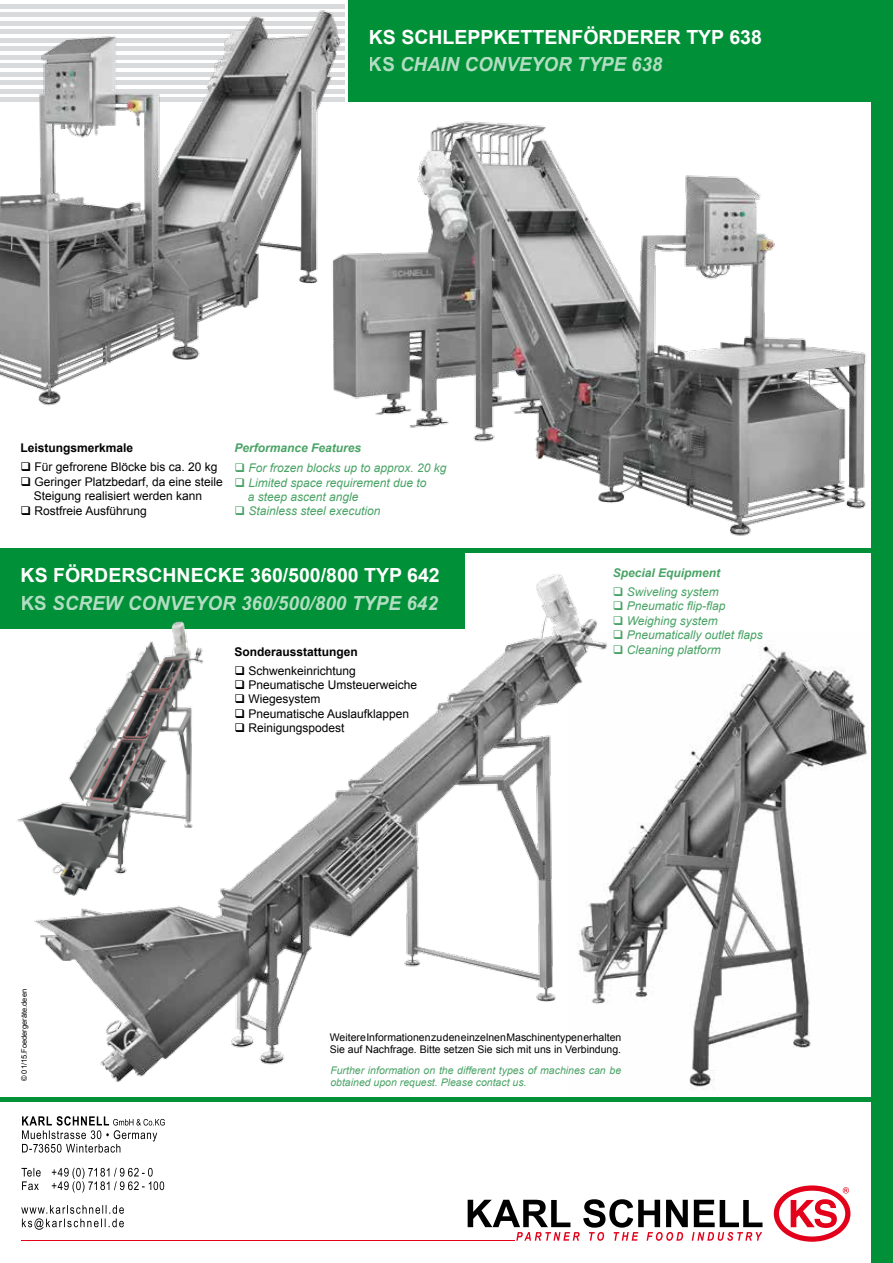
<style>
.page{position:relative;width:893px;height:1263px;background:#fff}
.page>*{position:absolute;margin:0;border:0;box-sizing:border-box;transform-origin:0 0}
.t1{font:700 19.5px/27.2px "Arial";color:#fff}
.t2{font:italic 700 19.5px "Arial";color:#fff;scale:.96 1}
.t3{font:12px/14.4px "Arial";color:#000}
.t4{font:italic 12px/14.4px "Arial";color:#49a365}
.t5{font:700 12px "Arial";color:#000}
.t6{font:italic 700 12px "Arial";color:#49a365}
.t7{font:10.5px/12px "Arial";color:#000}
.t8{font:italic 10.5px/12px "Arial";color:#49a365}
.t9{font:7.5px "Arial";color:#000}
.s1{font-style:normal}
.s2{font-style:italic}
</style>
<div class="page">
<img style="left:623px;top:645px;width:244px;height:444px">
<img style="left:34px;top:563px;width:589px;height:519px">
<div style="left:166px;top:716px;width:121px;height:51px;background:#fff"></div>
<img style="left:351px;top:114px;width:521px;height:428px">
<hr style="left:0;top:1097px;width:876px;height:4px;background:#009037">
<div style="left:349px;top:0;width:544px;height:102px;background:#009037"></div>
<div style="left:872px;top:0;width:21px;height:1263px;background:#009037"></div>
<div style="left:0;top:549px;width:464px;height:80px;background:#009037"></div>
<hr style="left:306px;top:549px;width:574px;height:4px;background:#009037">
<svg style="left:468px;top:1199px;width:294px;height:42px"></svg>
<svg style="left:774px;top:1185px;width:76px;height:57px"></svg>
<svg style="left:21px;top:1205px;width:103px;height:25px"></svg>
<svg style="left:22px;top:1116px;width:143px;height:36px"></svg>
<svg style="left:22px;top:1168px;width:142px;height:24px"></svg>
<hr style="left:21px;top:1240px;width:493px;height:1px;background:#e2001a">
<img style="left:17px;top:621px;width:189px;height:276px">
<img style="left:0;top:2px;width:351px;height:404px">
<h1 class="t1" style="left:369px;top:24px;width:394px">KS schleppkettenförderer TYP 638</h1>
<h1 class="t2" style="left:369px;top:51px;width:307px"><span class="s1">KS</span> chain conveyor tYpE 638</h1>
<p class="t5" style="left:21px;top:440px;width:114px">Leistungsmerkmale</p>
<p class="t3" style="left:21px;top:460px;width:198px">❑ Für gefrorene Blöcke bis ca. 20 kg</p>
<p class="t3" style="left:34px;top:474px;width:190px;text-indent:-13px">❑ Geringer Platzbedarf, da eine steile<br>Steigung realisiert werden kann</p>
<p class="t3" style="left:21px;top:503px;width:128px">❑ Rostfreie Ausführung</p>
<p class="t6" style="left:234px;top:440px;width:128px">Performance Features</p>
<p class="t4" style="left:234px;top:461px;width:214px">❑ For frozen blocks up to approx. 20 kg</p>
<p class="t4" style="left:248px;top:475px;width:180px;text-indent:-13px">❑ Limited space requirement due to a steep ascent angle</p>
<p class="t4" style="left:234px;top:504px;width:148px">❑ Stainless steel execution</p>
<h1 class="t1" style="left:21px;top:563px;width:421px">KS förderschnecke 360/500/800 TYP 642<br>KS <span class="s2">screw conveyor 360/500/800 tYpE 642</span></h1>
<p class="t5" style="left:234px;top:643px;width:125px">Sonderausstattungen</p>
<p class="t3" style="left:234px;top:663px;width:123px">❑ Schwenkeinrichtung</p>
<p class="t3" style="left:234px;top:678px;width:184px">❑ Pneumatische Umsteuerweiche</p>
<p class="t3" style="left:234px;top:692px;width:88px">❑ Wiegesystem</p>
<p class="t3" style="left:234px;top:706px;width:176px">❑ Pneumatische Auslaufklappen</p>
<p class="t3" style="left:234px;top:721px;width:112px">❑ Reinigungspodest</p>
<p class="t6" style="left:613px;top:565px;width:110px">Special Equipment</p>
<p class="t4" style="left:613px;top:585px;width:108px">❑ Swiveling system</p>
<p class="t4" style="left:613px;top:599px;width:114px">❑ Pneumatic flip-flap</p>
<p class="t4" style="left:613px;top:613px;width:107px">❑ Weighing system</p>
<p class="t4" style="left:613px;top:628px;width:152px">❑ Pneumatically outlet flaps</p>
<p class="t4" style="left:613px;top:642px;width:110px">❑ Cleaning platform</p>
<p class="t9" style="left:19px;top:1081px;width:94px;rotate:-90deg">© 01/15.Foedergeräte.deen</p>
<p class="t7" style="left:330px;top:1031px;width:293px">Weitere Informationen zu den einzelnen Maschinentypen erhalten<br>Sie auf Nachfrage. Bitte setzen Sie sich mit uns in Verbindung.</p>
<p class="t8" style="left:330px;top:1064px;width:292px">Further information on the different types of machines can be obtained upon request. Please contact us.</p>
</div>
